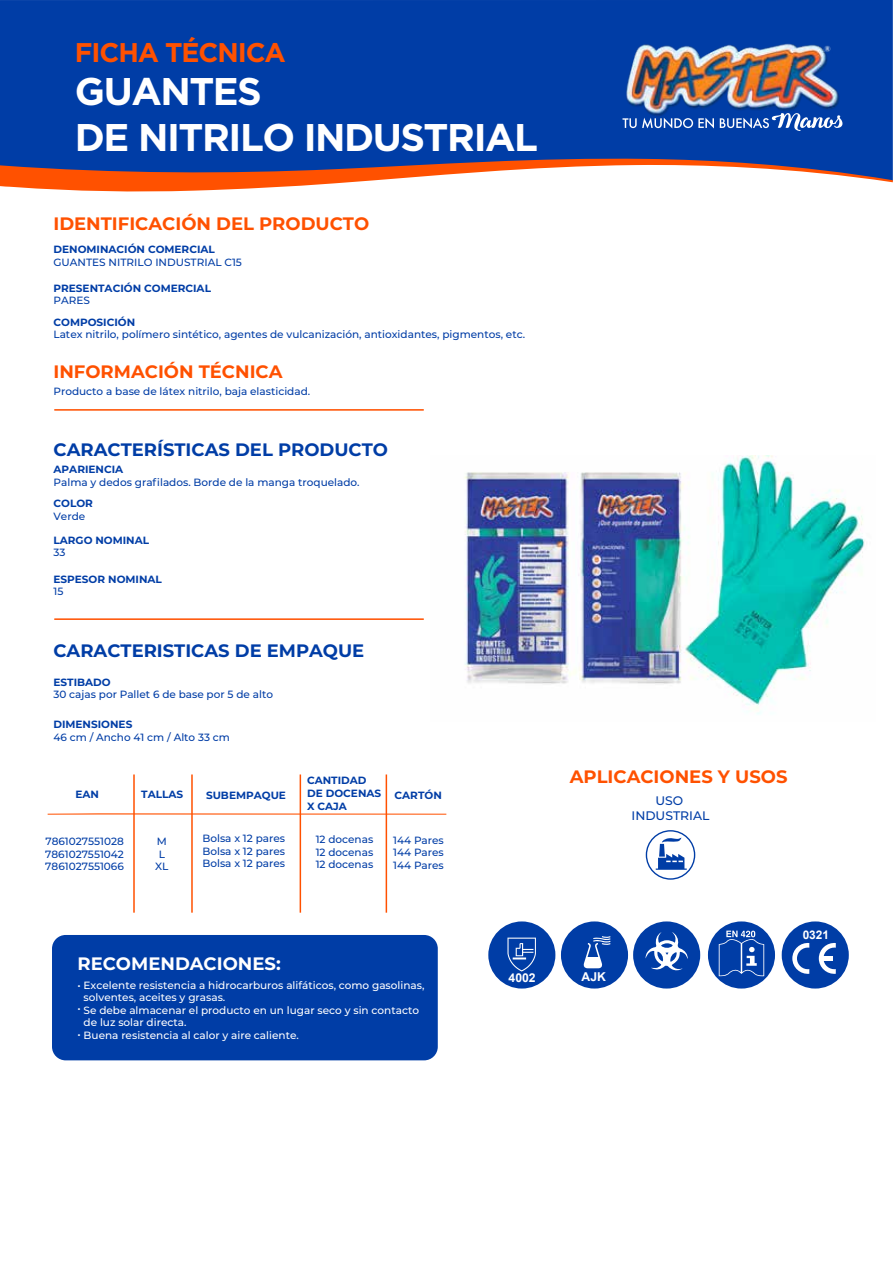
<style>
.page{position:relative;width:893px;height:1263px;background:#fff}
.page>*{position:absolute;margin:0;border:0;box-sizing:border-box;transform-origin:0 0}
.t1{font:700 38.55px/46.2px "Gotham";letter-spacing:-.04em;color:#fff}
.t2{font:700 27px "Gotham";letter-spacing:-.04em;color:#ff5100}
.t3{font:700 18px "Montserrat";color:#ff5100}
.t4{font:700 18px "Montserrat";color:#003da6}
.t5{font:700 18px "Montserrat";color:#fff}
.t6{font:500 12.3px/14.9px "Montserrat";color:#003da6;text-align:center}
.t7{font:700 12.15px "Arial";color:#fff}
.t8{font:700 11.85px "Arial";color:#fff}
.t9{font:500 10.5px/12.6px "Montserrat";color:#003da6;text-align:justify}
.t10{font:500 10.5px/12.6px "Montserrat";color:#fff}
.t11{font:700 10.5px/12.6px "Montserrat";color:#003da6}
</style>
<div class="page">
<div style="left:0;top:0;width:893px;height:157px;background:#003da6"></div>
<svg style="left:0;top:157px;width:893px;height:35px"></svg>
<svg style="left:622px;top:120px;width:92px;height:9px"></svg>
<svg style="left:720px;top:120px;width:123px;height:11px"></svg>
<img style="left:620px;top:40px;width:223px;height:80px">
<hr style="left:54px;top:409px;width:370px;height:2px;background:#ff5100">
<hr style="left:54px;top:618px;width:370px;height:2px;background:#ff5100">
<div style="left:52px;top:935px;width:386px;height:125px;background:#003da6;border-radius:14px"></div>
<svg style="left:47px;top:813px;width:400px;height:2px"></svg>
<hr style="left:133px;top:774px;width:2px;height:139px;background:#ff5100">
<hr style="left:191px;top:774px;width:2px;height:139px;background:#ff5100">
<hr style="left:300px;top:774px;width:1px;height:139px;background:#ff5100">
<hr style="left:386px;top:774px;width:1px;height:139px;background:#ff5100">
<svg style="left:646px;top:830px;width:49px;height:50px"></svg>
<div style="left:561px;top:921px;width:67px;height:67px;background:#003da6;border-radius:50%"></div>
<div style="left:633px;top:921px;width:67px;height:67px;background:#003da6;border-radius:50%"></div>
<div style="left:488px;top:921px;width:67px;height:67px;background:#003da6;border-radius:50%"></div>
<svg style="left:507px;top:938px;width:29px;height:33px"></svg>
<div style="left:708px;top:921px;width:67px;height:67px;background:#003da6;border-radius:50%"></div>
<div style="left:782px;top:921px;width:67px;height:67px;background:#003da6;border-radius:50%"></div>
<svg style="left:792px;top:943px;width:17px;height:31px"></svg>
<svg style="left:819px;top:942px;width:17px;height:32px"></svg>
<svg style="left:583px;top:936px;width:28px;height:32px"></svg>
<svg style="left:719px;top:931px;width:45px;height:45px"></svg>
<svg style="left:645px;top:932px;width:43px;height:39px"></svg>
<img style="left:464px;top:455px;width:401px;height:259px">
<h2 class="t2" style="left:75px;top:36px;width:213px">FICHA TÉCNICA</h2>
<h1 class="t1" style="left:75px;top:67px;width:464px">GUANTES<br>DE NITRILO INDUSTRIAL</h1>
<h3 class="t3" style="left:53px;top:211px;width:317px">IDENTIFICACIÓN DEL PRODUCTO</h3>
<p class="t11" style="left:53px;top:243px;width:163px">DENOMINACIÓN COMERCIAL</p>
<p class="t9" style="left:53px;top:256px;width:190px">GUANTES NITRILO INDUSTRIAL C15</p>
<p class="t11" style="left:53px;top:281px;width:159px">PRESENTACIÓN COMERCIAL</p>
<p class="t9" style="left:53px;top:294px;width:38px">PARES</p>
<p class="t11" style="left:53px;top:315px;width:83px">COMPOSICIÓN</p>
<p class="t9" style="left:53px;top:328px;width:473px">Latex nitrilo, polímero sintético, agentes de vulcanización, antioxidantes, pigmentos, etc.</p>
<h3 class="t3" style="left:53px;top:359px;width:231px">INFORMACIÓN TÉCNICA</h3>
<p class="t9" style="left:53px;top:384px;width:258px">Producto a base de látex nitrilo, baja elasticidad.</p>
<h3 class="t4" style="left:53px;top:437px;width:336px">CARACTERÍSTICAS DEL PRODUCTO</h3>
<p class="t11" style="left:54px;top:463px;width:71px">APARIENCIA</p>
<p class="t9" style="left:54px;top:475px;width:308px">Palma y dedos grafilados. Borde de la manga troquelado.</p>
<p class="t11" style="left:53px;top:497px;width:41px">COLOR</p>
<p class="t9" style="left:53px;top:509px;width:33px">Verde</p>
<p class="t11" style="left:53px;top:533px;width:97px">LARGO NOMINAL</p>
<p class="t9" style="left:53px;top:546px;width:14px">33</p>
<p class="t11" style="left:53px;top:572px;width:110px">ESPESOR NOMINAL</p>
<p class="t9" style="left:53px;top:585px;width:11px">15</p>
<h3 class="t4" style="left:53px;top:638px;width:312px">CARACTERISTICAS DE EMPAQUE</h3>
<p class="t11" style="left:53px;top:675px;width:59px">ESTIBADO</p>
<p class="t9" style="left:53px;top:688px;width:221px">30 cajas por Pallet 6 de base por 5 de alto</p>
<p class="t11" style="left:53px;top:718px;width:80px">DIMENSIONES</p>
<p class="t9" style="left:53px;top:730px;width:178px">46 cm / Ancho 41 cm / Alto 33 cm</p>
<p class="t11" style="left:307px;top:774px;width:76px">CANTIDAD<br>DE DOCENAS<br>X CAJA</p>
<p class="t11" style="left:75px;top:787px;width:25px">EAN</p>
<p class="t11" style="left:141px;top:787px;width:43px">TALLAS</p>
<p class="t11" style="left:206px;top:788px;width:81px">SUBEMPAQUE</p>
<p class="t11" style="left:395px;top:788px;width:49px">CARTÓN</p>
<p class="t9" style="left:155px;top:835px;width:15px;text-align:center">M<br>L<br>XL</p>
<p class="t9" style="left:45px;top:835px;width:80px">7861027551028<br>7861027551042<br>7861027551066</p>
<p class="t9" style="left:202px;top:832px;width:84px">Bolsa x 12 pares Bolsa x 12 pares Bolsa x 12 pares</p>
<p class="t9" style="left:393px;top:833px;width:52px">144 Pares 144 Pares 144 Pares</p>
<p class="t9" style="left:316px;top:832px;width:59px">12 docenas 12 docenas 12 docenas</p>
<h3 class="t3" style="left:570px;top:764px;width:219px">APLICACIONES Y USOS</h3>
<p class="t6" style="left:631px;top:793px;width:80px">USO<br>INDUSTRIAL</p>
<h3 class="t5" style="left:77px;top:950px;width:205px">RECOMENDACIONES:</h3>
<p class="t10" style="left:77px;top:978px;width:349px">• Excelente resistencia a hidrocarburos alifáticos, como gasolinas,</p>
<p class="t10" style="left:77px;top:1001px;width:5px">•</p>
<p class="t10" style="left:77px;top:1028px;width:223px">• Buena resistencia al calor y aire caliente.</p>
<p class="t10" style="left:84px;top:991px;width:337px">solventes, aceites y grasas.<br>Se debe almacenar el producto en un lugar seco y sin contacto de luz solar directa.</p>
<p class="t7" style="left:509px;top:969px;width:29px">4002</p>
<p class="t7" style="left:582px;top:969px;width:26px">AJK</p>
<p class="t8" style="left:803px;top:927px;width:28px">0321</p>
</div>
